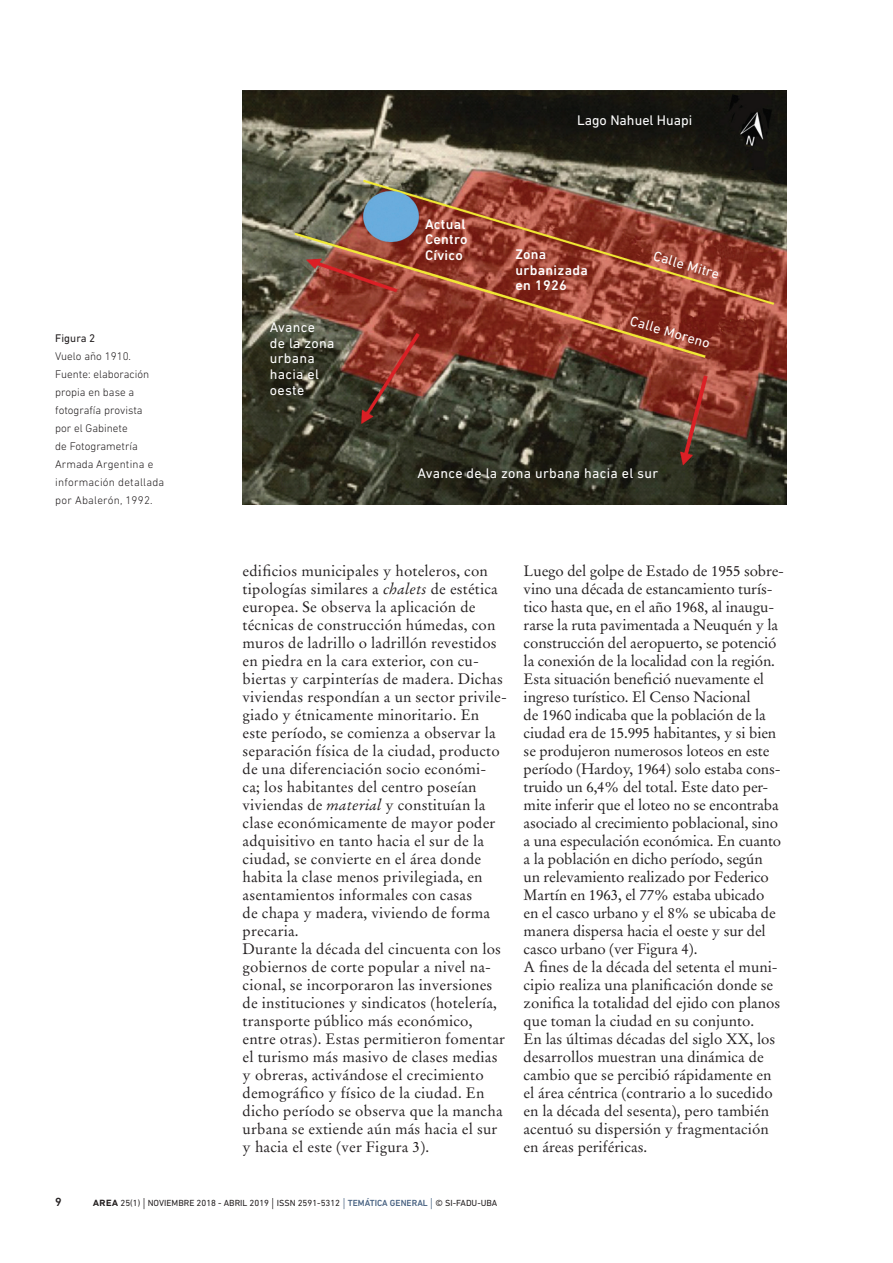
<style>
.page{position:relative;width:893px;height:1263px;background:#fff}
.page>*{position:absolute;margin:0;border:0;box-sizing:border-box;transform-origin:0 0}
._25_TEXTO_PRINCIPAL{font:15px/18px "Stempel Garamond LT Std";color:#231f20}
.t1{font:14.1px/15.8px "DIN Next LT Pro";letter-spacing:.02em;color:#fff}
.t2{font:500 14.1px/15.8px "DIN Next LT Pro";letter-spacing:.02em;color:#fff}
.t3{font:14.1px "DIN Next LT Pro";color:#fff}
.t4{font:500 12px "DIN Next LT Pro";color:#231f20}
._25_EPÍGRAFE{font:300 11.25px/18px "DIN Next LT Pro";color:#231f20}
._25_EPÍGRAFE-2{font:11.25px "DIN Next LT Pro";color:#231f20}
.t5{font:9px "DIN Next LT Pro";color:#231f20}
.s1{font-style:italic}
.s2{font-weight:500;font-size:12px}
.s3{font-weight:300;font-size:13.5px}
.s4{font-weight:300;font-size:13.5px;color:#486282}
.s5{font-weight:500;color:#486282}
</style>
<div class="page">
<img style="left:243px;top:90px;width:544px;height:414px">
<p class="_25_EPÍGRAFE-2" style="left:55px;top:332px;width:42px">Figura 2</p>
<p class="_25_EPÍGRAFE" style="left:55px;top:347px;width:77px">Vuelo año 1910.</p>
<p class="_25_EPÍGRAFE" style="left:55px;top:365px;width:111px">Fuente: elaboración propia en base a fotografía provista<br>por el Gabinete<br>de Fotogrametría<br>Armada Argentina e información detallada por Abalerón, 1992.</p>
<p class="t1" style="left:270px;top:319px;width:66px">Avance<br>de la zona urbana hacia el oeste</p>
<p class="t2" style="left:425px;top:216px;width:44px">Actual<br>Centro<br>Cívico</p>
<p class="t3" style="left:577px;top:112px;width:117px">Lago Nahuel Huapi</p>
<p class="t2" style="left:516px;top:246px;width:74px">Zona urbanizada en 1926</p>
<p class="t1" style="left:656px;top:248px;width:70px;rotate:16deg">Calle Mitre</p>
<p class="t1" style="left:633px;top:313px;width:84px;rotate:16deg">Calle Moreno</p>
<p class="t1" style="left:418px;top:465px;width:242px">Avance de la zona urbana hacia el sur</p>
<p class="_25_TEXTO_PRINCIPAL" style="left:243px;top:562px;width:266px">edificios municipales y hoteleros, con tipologías similares a <span class="s1">chalets</span> de estética europea. Se observa la aplicación de técnicas de construcción húmedas, con muros de ladrillo o ladrillón revestidos en piedra en la cara exterior, con cu&shy;biertas y carpinterías de madera. Dichas viviendas respondían a un sector privile&shy;giado y étnicamente minoritario. En este período, se comienza a observar la separación física de la ciudad, producto de una diferenciación socio económi&shy;ca; los habitantes del centro poseían viviendas de <span class="s1">material</span> y constituían la clase económicamente de mayor poder adquisitivo en tanto hacia el sur de la ciudad, se convierte en el área donde habita la clase menos privilegiada, en asentamientos informales con casas<br>de chapa y madera, viviendo de forma precaria.</p>
<p class="_25_TEXTO_PRINCIPAL" style="left:243px;top:940px;width:264px">Durante la década del cincuenta con los gobiernos de corte popular a nivel na&shy;cional, se incorporaron las inversiones de instituciones y sindicatos (hotelería, transporte público más económico, entre otras). Estas permitieron fomentar el turismo más masivo de clases medias y obreras, activándose el crecimiento demográfico y físico de la ciudad. En dicho período se observa que la mancha urbana se extiende aún más hacia el sur y hacia el este (ver Figura 3).</p>
<p class="_25_TEXTO_PRINCIPAL" style="left:524px;top:562px;width:262px">Luego del golpe de Estado de 1955 sobre&shy;vino una década de estancamiento turís&shy;tico hasta que, en el año 1968, al inaugu&shy;rarse la ruta pavimentada a Neuquén y la construcción del aeropuerto, se potenció la conexión de la localidad con la región.<br>Esta situación benefició nuevamente el ingreso turístico. El Censo Nacional<br>de 1960 indicaba que la población de la ciudad era de 15.995 habitantes, y si bien se produjeron numerosos loteos en este período (Hardoy, 1964) solo estaba cons&shy;truido un 6,4% del total. Este dato per&shy;mite inferir que el loteo no se encontraba asociado al crecimiento poblacional, sino a una especulación económica. En cuanto a la población en dicho período, según<br>un relevamiento realizado por Federico Martín en 1963, el 77% estaba ubicado<br>en el casco urbano y el 8% se ubicaba de manera dispersa hacia el oeste y sur del casco urbano (ver Figura 4).</p>
<p class="_25_TEXTO_PRINCIPAL" style="left:524px;top:958px;width:258px">A fines de la década del setenta el muni&shy;cipio realiza una planificación donde se zonifica la totalidad del ejido con planos que toman la ciudad en su conjunto.<br>En las últimas décadas del siglo XX, los desarrollos muestran una dinámica de cambio que se percibió rápidamente en el área céntrica (contrario a lo sucedido en la década del sesenta), pero también acentuó su dispersión y fragmentación en áreas periféricas.</p>
<p class="t4" style="left:55px;top:1195px;width:8px">9</p>
<p class="t5" style="left:93px;top:1198px;width:406px"><span class="s2">area</span> 25(1) <span class="s3">|</span> NOVIEMBRE 2018 - ABRIL 2019 <span class="s3">|</span> ISSN 2591-5312 <span class="s4">|</span> <span class="s5">TEMÁTICA GENERAL</span> <span class="s4">|</span> © SI-FADU-UBA</p>
</div>
